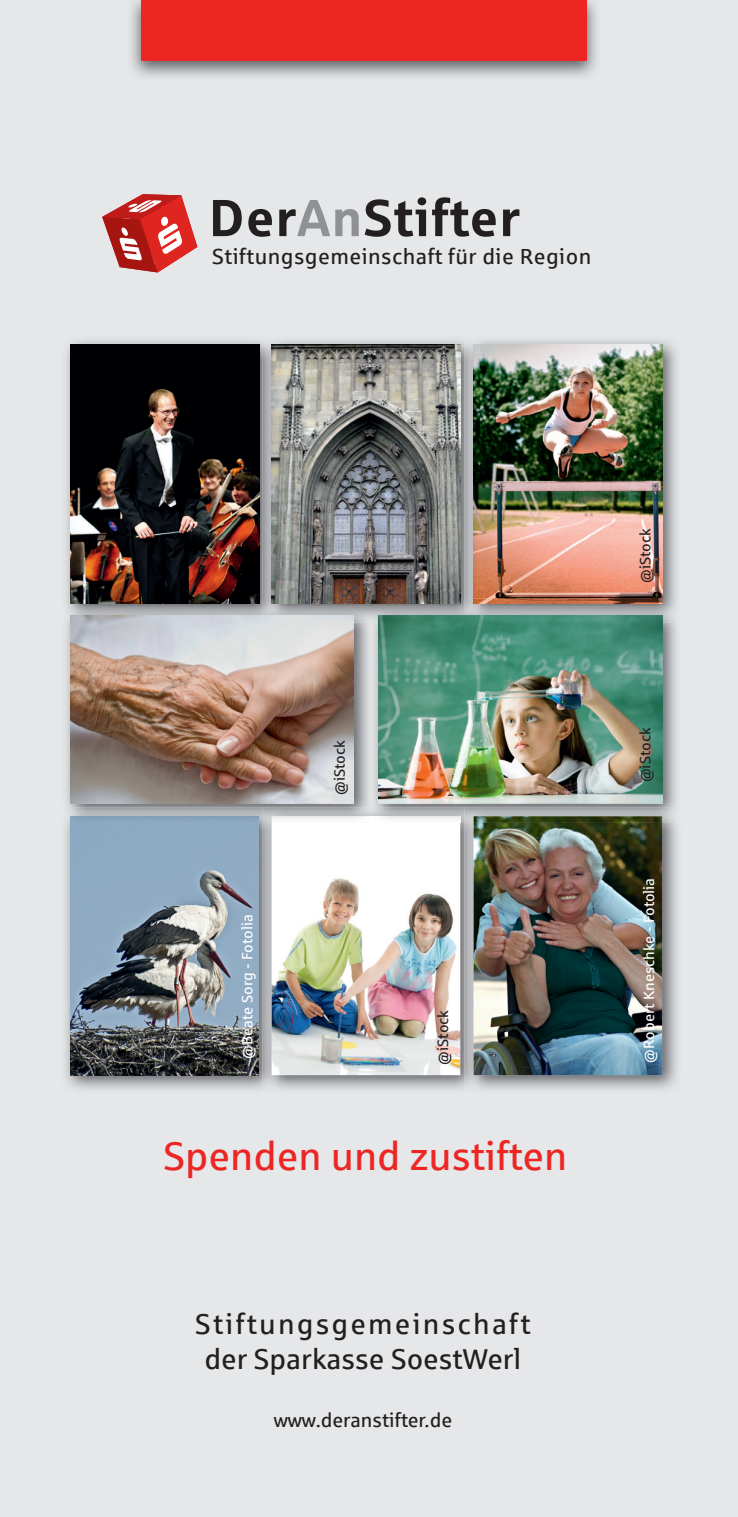
<style>
.page{position:relative;width:738px;height:1517px;background:#fff}
.page>*{position:absolute;margin:0;border:0;box-sizing:border-box;transform-origin:0 0}
.t1{font:700 52px "Sparkasse Rg";letter-spacing:.015em;color:#231f20}
.t2{font:40px "Sparkasse Rg";color:#ed2624}
.t3{font:28.75px/34.5px "Sparkasse Rg";letter-spacing:.07em;color:#231f20;text-align:center}
.t4{font:21.75px "Sparkasse Rg";letter-spacing:.02em;color:#231f20}
.t5{font:20px "Sparkasse Rg";color:#231f20}
.t6{font:15px "Sparkasse Rg";color:#fff}
.t7{font:15px "Sparkasse Rg";color:#231f20}
.s1{color:#8f9194}
</style>
<div class="page">
<div style="left:0;top:0;width:737px;height:1517px;background:#e6e7e9"></div>
<img style="left:131px;top:0;width:466px;height:77px">
<div style="left:141px;top:0;width:445px;height:60px;background:#ed2624"></div>
<img style="left:65px;top:823px;width:197px;height:267px">
<img style="left:70px;top:823px;width:188px;height:252px">
<img style="left:262px;top:823px;width:202px;height:267px">
<img style="left:271px;top:816px;width:189px;height:259px">
<img style="left:278px;top:340px;width:399px;height:267px">
<img style="left:479px;top:345px;width:182px;height:258px">
<img style="left:464px;top:340px;width:15px;height:267px">
<img style="left:278px;top:345px;width:182px;height:258px">
<img style="left:464px;top:823px;width:214px;height:267px">
<img style="left:473px;top:823px;width:188px;height:252px">
<img style="left:66px;top:340px;width:212px;height:267px">
<img style="left:71px;top:345px;width:188px;height:258px">
<img style="left:66px;top:607px;width:611px;height:200px">
<img style="left:67px;top:807px;width:211px;height:16px">
<img style="left:262px;top:807px;width:107px;height:9px">
<img style="left:262px;top:607px;width:16px;height:9px">
<img style="left:71px;top:616px;width:282px;height:188px">
<img style="left:373px;top:807px;width:303px;height:16px">
<img style="left:369px;top:607px;width:308px;height:15px">
<svg style="left:369px;top:811px;width:4px;height:12px"></svg>
<img style="left:378px;top:616px;width:283px;height:188px">
<svg style="left:102px;top:194px;width:95px;height:78px"></svg>
<h1 class="t1" style="left:208px;top:185px;width:312px">Der<span class="s1">An</span>Stifter</h1>
<p class="t4" style="left:212px;top:243px;width:380px">Stiftungsgemeinschaft für die Region</p>
<p class="t6" style="left:238px;top:1058px;width:146px;rotate:-90deg">@Beate Sorg - Fotolia</p>
<p class="t7" style="left:330px;top:794px;width:56px;rotate:-90deg">@iStock</p>
<p class="t7" style="left:433px;top:1064px;width:56px;rotate:-90deg">@iStock</p>
<h2 class="t2" style="left:163px;top:1131px;width:405px">Spenden und zustiften</h2>
<p class="t3" style="left:195px;top:1306px;width:336px">Stiftungsgemeinschaft der Sparkasse SoestWerl</p>
<p class="t5" style="left:273px;top:1407px;width:180px">www.deranstifter.de</p>
<p class="t7" style="left:635px;top:583px;width:56px;rotate:-90deg">@iStock</p>
<p class="t7" style="left:635px;top:782px;width:56px;rotate:-90deg">@iStock</p>
<p class="t6" style="left:639px;top:1062px;width:187px;rotate:-90deg">@Robert Kneschke - Fotolia</p>
</div>
